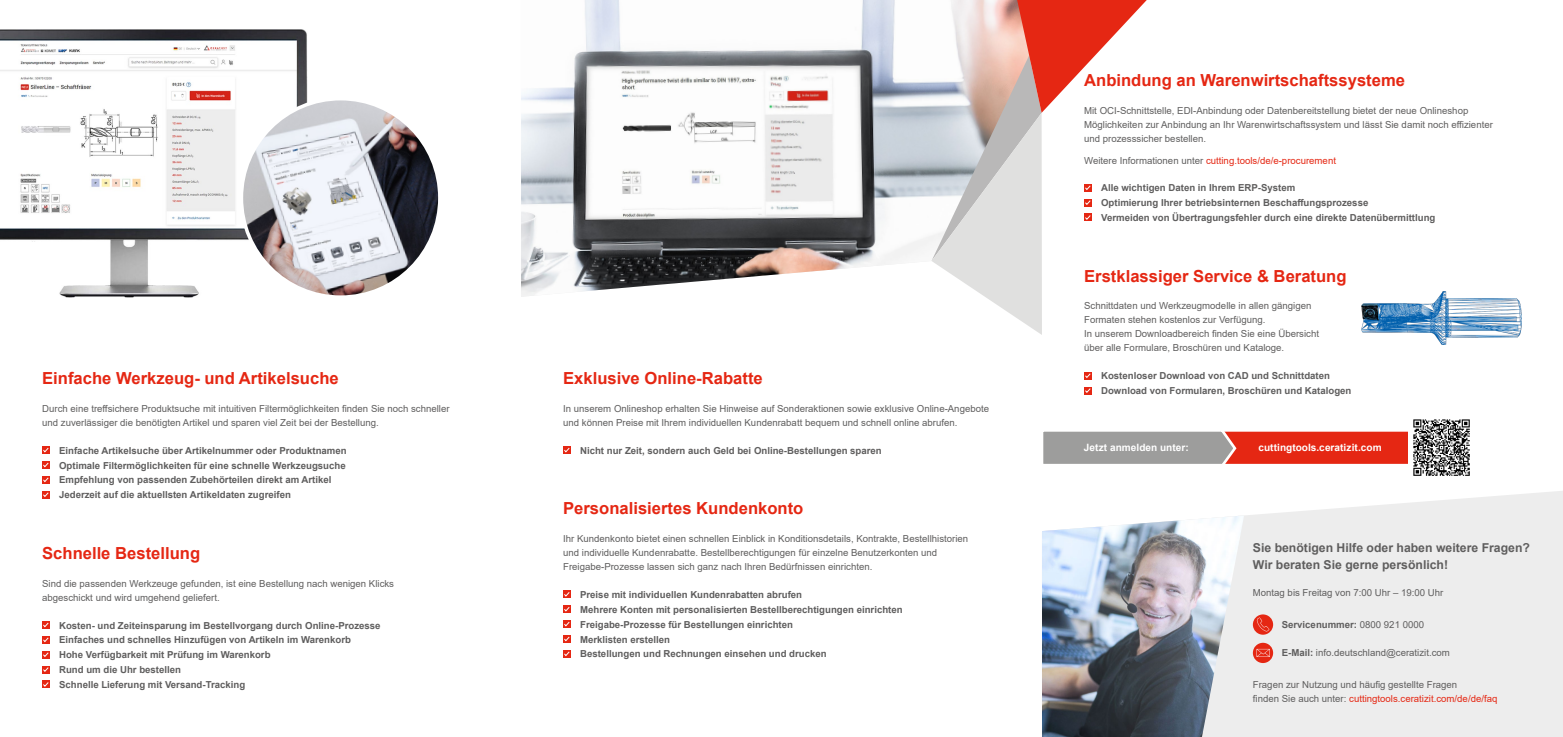
<style>
.page{position:relative;width:1563px;height:737px;background:#fff}
.page>*{position:absolute;margin:0;border:0;box-sizing:border-box;transform-origin:0 0}
.t1{font:700 16.62px "Arial";color:#e52713}
.t2{font:700 12.25px/16.6px "Arial";color:#5f5e5e}
.t3{font:700 10.06px "Arial";letter-spacing:.005em;color:#fff}
.t4{font:9.62px/14px "Arial";color:#5f5e5e}
.t5{font:700 9.62px/14.9px "Arial";color:#5f5e5e}
.t6{font:9.62px "Arial";color:#e52713}
.s1{color:#5f5e5e}
.s2{font-weight:400}
.s3{font-weight:700}
.s4{color:#e52713}
</style>
<div class="page">
<img style="left:521px;top:0;width:410px;height:297px">
<img style="left:0;top:29px;width:308px;height:269px">
<img style="left:241px;top:99px;width:199px;height:198px;border-radius:99px">
<div style="left:240px;top:97px;width:201px;height:202px;border:4px solid #fff;border-radius:50%"></div>
<div style="left:1244px;top:491px;width:319px;height:246px;background:#ededed"></div>
<img style="left:1042px;top:515px;width:202px;height:222px">
<img style="left:1361px;top:291px;width:161px;height:54px">
<svg style="left:1043px;top:431px;width:365px;height:33px;background:#c2685e"></svg>
<div style="left:563px;top:590px;width:7px;height:8px;background:#e52713"></div>
<svg style="left:564px;top:592px;width:6px;height:5px"></svg>
<div style="left:563px;top:605px;width:7px;height:8px;background:#e52713"></div>
<svg style="left:564px;top:607px;width:6px;height:5px"></svg>
<div style="left:563px;top:620px;width:7px;height:7px;background:#e52713"></div>
<svg style="left:564px;top:621px;width:6px;height:6px"></svg>
<svg style="left:563px;top:635px;width:7px;height:7px"></svg>
<svg style="left:563px;top:650px;width:7px;height:7px"></svg>
<div style="left:563px;top:446px;width:7px;height:7px;background:#e52713"></div>
<svg style="left:564px;top:447px;width:6px;height:6px"></svg>
<div style="left:42px;top:446px;width:7px;height:7px;background:#e52713"></div>
<svg style="left:43px;top:447px;width:6px;height:6px"></svg>
<div style="left:42px;top:461px;width:7px;height:7px;background:#e52713"></div>
<svg style="left:43px;top:462px;width:6px;height:6px"></svg>
<svg style="left:42px;top:476px;width:7px;height:7px"></svg>
<svg style="left:42px;top:491px;width:7px;height:7px"></svg>
<svg style="left:42px;top:621px;width:7px;height:7px"></svg>
<svg style="left:42px;top:636px;width:7px;height:7px"></svg>
<div style="left:42px;top:651px;width:7px;height:7px;background:#e52713"></div>
<svg style="left:43px;top:652px;width:6px;height:5px"></svg>
<div style="left:42px;top:666px;width:7px;height:7px;background:#e52713"></div>
<svg style="left:43px;top:667px;width:6px;height:5px"></svg>
<div style="left:42px;top:680px;width:7px;height:8px;background:#e52713"></div>
<svg style="left:43px;top:682px;width:6px;height:5px"></svg>
<svg style="left:1084px;top:372px;width:7px;height:7px"></svg>
<div style="left:1084px;top:387px;width:7px;height:7px;background:#e52713"></div>
<svg style="left:1085px;top:388px;width:6px;height:5px"></svg>
<svg style="left:931px;top:0;width:215px;height:335px"></svg>
<svg style="left:1253px;top:614px;width:20px;height:20px"></svg>
<svg style="left:1256px;top:617px;width:13px;height:14px"></svg>
<svg style="left:1253px;top:642px;width:20px;height:21px"></svg>
<svg style="left:1256px;top:649px;width:14px;height:8px"></svg>
<img style="left:1413px;top:419px;width:57px;height:57px">
<h1 class="t1" style="left:1084px;top:69px;width:322px">Anbindung an Warenwirtschaftssysteme</h1>
<p class="t4" style="left:1084px;top:104px;width:410px">Mit OCI-Schnittstelle, EDI-Anbindung oder Datenbereitstellung bietet der neue Onlineshop<br>Möglichkeiten zur Anbindung an Ihr Warenwirtschaftssystem und lässt Sie damit noch effizienter und prozesssicher bestellen.</p>
<p class="t6" style="left:1084px;top:153px;width:253px"><span class="s1">Weitere Informationen unter</span> cutting.tools/de/e-procurement</p>
<p class="t5" style="left:1101px;top:181px;width:336px">Alle wichtigen Daten in Ihrem ERP-System<br>Optimierung Ihrer betriebsinternen Beschaffungsprozesse<br>Vermeiden von Übertragungsfehler durch eine direkte Datenübermittlung</p>
<h1 class="t1" style="left:1084px;top:264px;width:264px">Erstklassiger Service &amp; Beratung</h1>
<p class="t4" style="left:1084px;top:299px;width:236px">Schnittdaten und Werkzeugmodelle in allen gängigen Formaten stehen kostenlos zur Verfügung.<br>In unserem Downloadbereich finden Sie eine Übersicht über alle Formulare, Broschüren und Kataloge.</p>
<h1 class="t1" style="left:42px;top:366px;width:298px">Einfache Werkzeug- und Artikelsuche</h1>
<h1 class="t1" style="left:563px;top:366px;width:201px">Exklusive Online-Rabatte</h1>
<p class="t5" style="left:1101px;top:368px;width:252px">Kostenloser Download von CAD und Schnittdaten<br>Download von Formularen, Broschüren und Katalogen</p>
<p class="t4" style="left:42px;top:401px;width:409px">Durch eine treffsichere Produktsuche mit intuitiven Filtermöglichkeiten finden Sie noch schneller und zuverlässiger die benötigten Artikel und sparen viel Zeit bei der Bestellung.</p>
<p class="t4" style="left:563px;top:401px;width:427px">In unserem Onlineshop erhalten Sie Hinweise auf Sonderaktionen sowie exklusive Online-Angebote und können Preise mit Ihrem individuellen Kundenrabatt bequem und schnell online abrufen.</p>
<p class="t5" style="left:59px;top:443px;width:289px">Einfache Artikelsuche über Artikelnummer oder Produktnamen Optimale Filtermöglichkeiten für eine schnelle Werkzeugsuche Empfehlung von passenden Zubehörteilen direkt am Artikel Jederzeit auf die aktuellsten Artikeldaten zugreifen</p>
<p class="t5" style="left:580px;top:443px;width:303px">Nicht nur Zeit, sondern auch Geld bei Online-Bestellungen sparen</p>
<p class="t3" style="left:1084px;top:441px;width:106px">Jetzt anmelden unter:</p>
<p class="t3" style="left:1258px;top:441px;width:125px">cuttingtools.ceratizit.com</p>
<h1 class="t1" style="left:563px;top:497px;width:242px">Personalisiertes Kundenkonto</h1>
<h1 class="t1" style="left:42px;top:541px;width:159px">Schnelle Bestellung</h1>
<p class="t4" style="left:42px;top:576px;width:353px">Sind die passenden Werkzeuge gefunden, ist eine Bestellung nach wenigen Klicks abgeschickt und wird umgehend geliefert.</p>
<p class="t5" style="left:59px;top:618px;width:323px">Kosten- und Zeiteinsparung im Bestellvorgang durch Online-Prozesse Einfaches und schnelles Hinzufügen von Artikeln im Warenkorb<br>Hohe Verfügbarkeit mit Prüfung im Warenkorb<br>Rund um die Uhr bestellen<br>Schnelle Lieferung mit Versand-Tracking</p>
<p class="t4" style="left:563px;top:531px;width:406px">Ihr Kundenkonto bietet einen schnellen Einblick in Konditionsdetails, Kontrakte, Bestellhistorien und individuelle Kundenrabatte. Bestellberechtigungen für einzelne Benutzerkonten und<br>Freigabe-Prozesse lassen sich ganz nach Ihren Bedürfnissen einrichten.</p>
<p class="t5" style="left:580px;top:587px;width:324px">Preise mit individuellen Kundenrabatten abrufen<br>Mehrere Konten mit personalisierten Bestellberechtigungen einrichten Freigabe-Prozesse für Bestellungen einrichten<br>Merklisten erstellen<br>Bestellungen und Rechnungen einsehen und drucken</p>
<p class="t2" style="left:1253px;top:539px;width:279px">Sie benötigen Hilfe oder haben weitere Fragen?<br>Wir beraten Sie gerne persönlich!</p>
<p class="t4" style="left:1253px;top:586px;width:192px">Montag bis Freitag von 7:00 Uhr – 19:00 Uhr</p>
<p class="t5" style="left:1281px;top:617px;width:144px">Servicenummer: <span class="s2">0800 921 0000</span></p>
<p class="t4" style="left:1281px;top:646px;width:170px"><span class="s3">E-Mail:</span> info.deutschland@ceratizit.com</p>
<p class="t4" style="left:1253px;top:677px;width:246px">Fragen zur Nutzung und häufig gestellte Fragen<br>finden Sie auch unter: <span class="s4">cuttingtools.ceratizit.com/de/de/faq</span></p>
</div>
